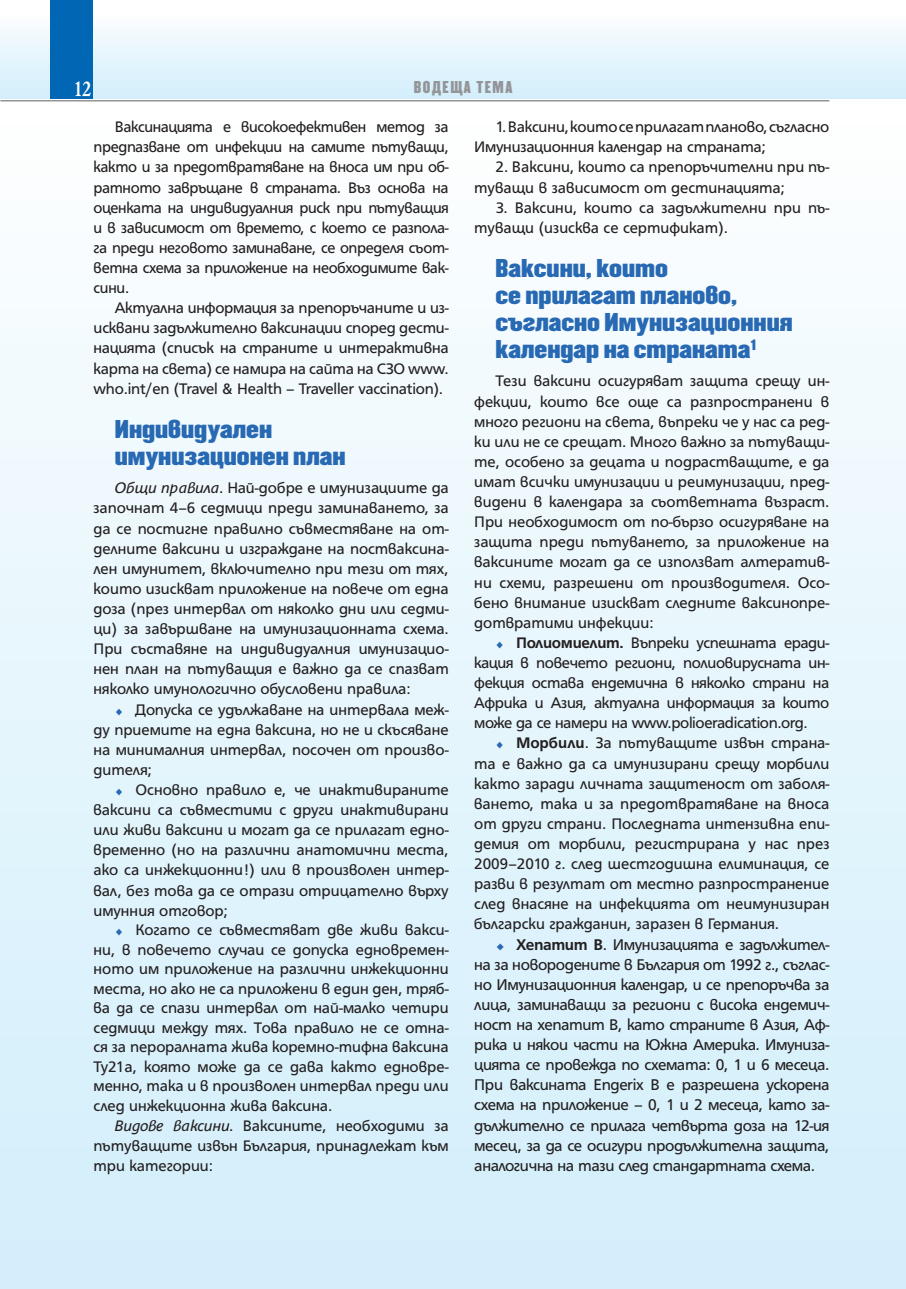
<style>
.page{position:relative;width:906px;height:1289px;background:#fff}
.page>*{position:absolute;margin:0;border:0;box-sizing:border-box;transform-origin:0 0}
.t1{font:700 23.1px "HS Garamond Bg";color:#fff;scale:.82 1}
.t2{font:700 22.5px/27px "HS Compact Bg";color:#2869b3}
.t3{font:16.8px/20.1px "HS Grotesk Bg";letter-spacing:-.02em;color:#231f20;text-align:justify}
.t4{font:16.5px/20.1px "HS Grotesk Bg";letter-spacing:-.01em;color:#231f20;text-align:justify}
.t5{font:500 15px "HS Compact Bg";letter-spacing:.1em;color:#939598}
.s1{font-style:italic}
.s2{font-weight:700}
</style>
<div class="page">
<div style="left:0;top:13px;width:906px;height:85px;background:linear-gradient(to bottom,#fcfefe,#d1eefb)"></div>
<div style="left:51px;top:0;width:42px;height:98px;background:#0166b3"></div>
<div style="left:0;top:119px;width:906px;height:1169px;background:linear-gradient(to bottom,#fdfefe,#d1eefb)"></div>
<hr style="left:0;top:100px;width:829px;height:1px;background:#939598">
<svg style="left:116px;top:708px;width:6px;height:7px"></svg>
<svg style="left:116px;top:788px;width:6px;height:7px"></svg>
<svg style="left:116px;top:928px;width:6px;height:7px"></svg>
<svg style="left:497px;top:641px;width:6px;height:7px"></svg>
<svg style="left:497px;top:742px;width:6px;height:7px"></svg>
<svg style="left:497px;top:942px;width:7px;height:7px"></svg>
<h1 class="t1" style="left:74px;top:81px;width:22px">12</h1>
<p class="t5" style="left:414px;top:81px;width:100px">ВОДЕЩА ТЕМА</p>
<p class="t4" style="left:94px;top:118px;width:357px;text-indent:21px">Ваксинацията е високоефективен метод за предпазване от инфекции на самите пътуващи, както и за предотвратяване на вноса им при об&shy;ратното завръщане в страната. Въз основа на оценката на индивидуалния риск при пътуващия и в зависимост от времето, с което се разпола&shy;га преди неговото заминаване, се определя съот&shy;ветна схема за приложение на необходимите вак&shy;сини.</p>
<p class="t4" style="left:94px;top:299px;width:357px;text-indent:21px">Актуална информация за препоръчаните и из&shy;исквани задължително ваксинации според дести&shy;нацията (списък на страните и интерактивна карта на света) се намира на сайта на СЗО www. who.int/en (Travel &amp; Health – Traveller vaccination).</p>
<h2 class="t2" style="left:115px;top:417px;width:232px">Индивидуалeн имунизационен план</h2>
<p class="t4" style="left:94px;top:479px;width:357px;text-indent:21px"><span class="s1">Общи правила</span>. Най-добре е имунизациите да започнат 4–6 седмици преди заминаването, за да се постигне правилно съвместяване на от&shy;делните ваксини и изграждане на постваксина&shy;лен имунитет, включително при тези от тях, които изискват приложение на повече от една доза (през интервал от няколко дни или седми&shy;ци) за завършване на имунизационната схема.<br>При съставяне на индивидуалния имунизацио&shy;нен план на пътуващия е важно да се спазват няколко имунологично обусловени правила:</p>
<p class="t4" style="left:94px;top:700px;width:357px;text-indent:42px">Допуска се удължаване на интервала меж&shy;ду приемите на една ваксина, но не и скъсяване на минималния интервал, посочен от произво&shy;дителя;</p>
<p class="t4" style="left:94px;top:781px;width:357px;text-indent:42px">Основно правило е, че инактивираните ваксини са съвместими с други инактивирани или живи ваксини и могат да се прилагат едно&shy;временно (но на различни анатомични места, ако са инжекционни!) или в произволен интер&shy;вал, без това да се отрази отрицателно върху имунния отговор;</p>
<p class="t4" style="left:94px;top:921px;width:357px;line-height:19.5px;text-indent:42px">Когато се съвместяват две живи вакси&shy;ни, в повечето случаи се допуска едновремен&shy;ното им приложение на различни инжекционни места, но ако не са приложени в един ден, тряб&shy;ва да се спази интервал от най-малко четири седмици между тях. Това правило не се отна&shy;ся за пероралната жива коремно-тифна ваксина Ty21а, която може да се дава както едновре&shy;менно, така и в произволен интервал преди или след инжекционна жива ваксина.</p>
<p class="t4" style="left:94px;top:1116px;width:357px;text-indent:21px"><span class="s1">Видове ваксини.</span> Ваксините, необходими за пътуващите извън България, принадлежат към три категории:</p>
<p class="t4" style="left:474px;top:118px;width:357px;text-indent:21px">1. Ваксини, които се прилагат планово, съгласно<br>Имунизационния календар на страната;</p>
<p class="t4" style="left:474px;top:158px;width:357px;text-indent:21px">2. Ваксини, които са препоръчителни при пъ&shy;туващи в зависимост от дестинацията;</p>
<p class="t4" style="left:474px;top:199px;width:357px;text-indent:21px">3. Ваксини, които са задължителни при пъ&shy;туващи (изисква се сертификат).</p>
<h2 class="t2" style="left:495px;top:257px;width:298px">Ваксини, които<br>се прилагат планово, съгласно Имунизационния календар на страната<sup>1</sup></h2>
<p class="t4" style="left:474px;top:372px;width:357px;text-indent:21px">Тези ваксини осигуряват защита срещу ин&shy;фекции, които все още са разпространени в много региони на света, въпреки че у нас са ред&shy;ки или не се срещат. Много важно за пътуващи&shy;те, особено за децата и подрастващите, е да имат всички имунизации и реимунизации, пред&shy;видени в календара за съответната възраст.<br>При необходимост от по-бързо осигуряване на защита преди пътуването, за приложение на ваксините могат да се използват алтератив&shy;ни схеми, разрешени от производителя. Осо&shy;бено внимание изискват следните ваксинопре&shy;дотвратими инфекции:</p>
<p class="t4" style="left:474px;top:634px;width:357px;text-indent:42px"><span class="s2">Полиомиелит.</span> Въпреки успешната еради&shy;кация в повечето региони, полиовирусната ин&shy;фекция остава ендемична в няколко страни на Африка и Азия, актуална информация за които може да се намери на www.polioeradication.org.</p>
<p class="t4" style="left:474px;top:734px;width:357px;text-indent:42px"><span class="s2">Морбили</span>. За пътуващите извън страна&shy;та е важно да са имунизирани срещу морбили както заради личната защитеност от заболя&shy;ването, така и за предотвратяване на вноса от други страни. Последната интензивна епи&shy;демия от морбили, регистрирана у нас през 2009–2010 г. след шестгодишна елиминация, се разви в резултат от местно разпространение след внасяне на инфекцията от неимунизиран български гражданин, заразен в Германия.</p>
<p class="t3" style="left:474px;top:935px;width:357px;text-indent:42px"><span class="s2">Хепатит В</span>. Имунизацията е задължител&shy;на за новородените в България от 1992 г., съглас&shy;но Имунизационния календар, и се препоръчва за лица, заминаващи за региони с висока ендемич&shy;ност на хепатит В, като страните в Азия, Аф&shy;рика и някои части на Южна Америка. Имуниза&shy;цията се провежда по схемата: 0, 1 и 6 месеца.<br>При ваксината Engerix B е разрешена ускорена схема на приложение – 0, 1 и 2 месеца, като за&shy;дължително се прилага четвърта доза на 12-ия месец, за да се осигури продължителна защита, аналогична на тази след стандартната схема.</p>
</div>
